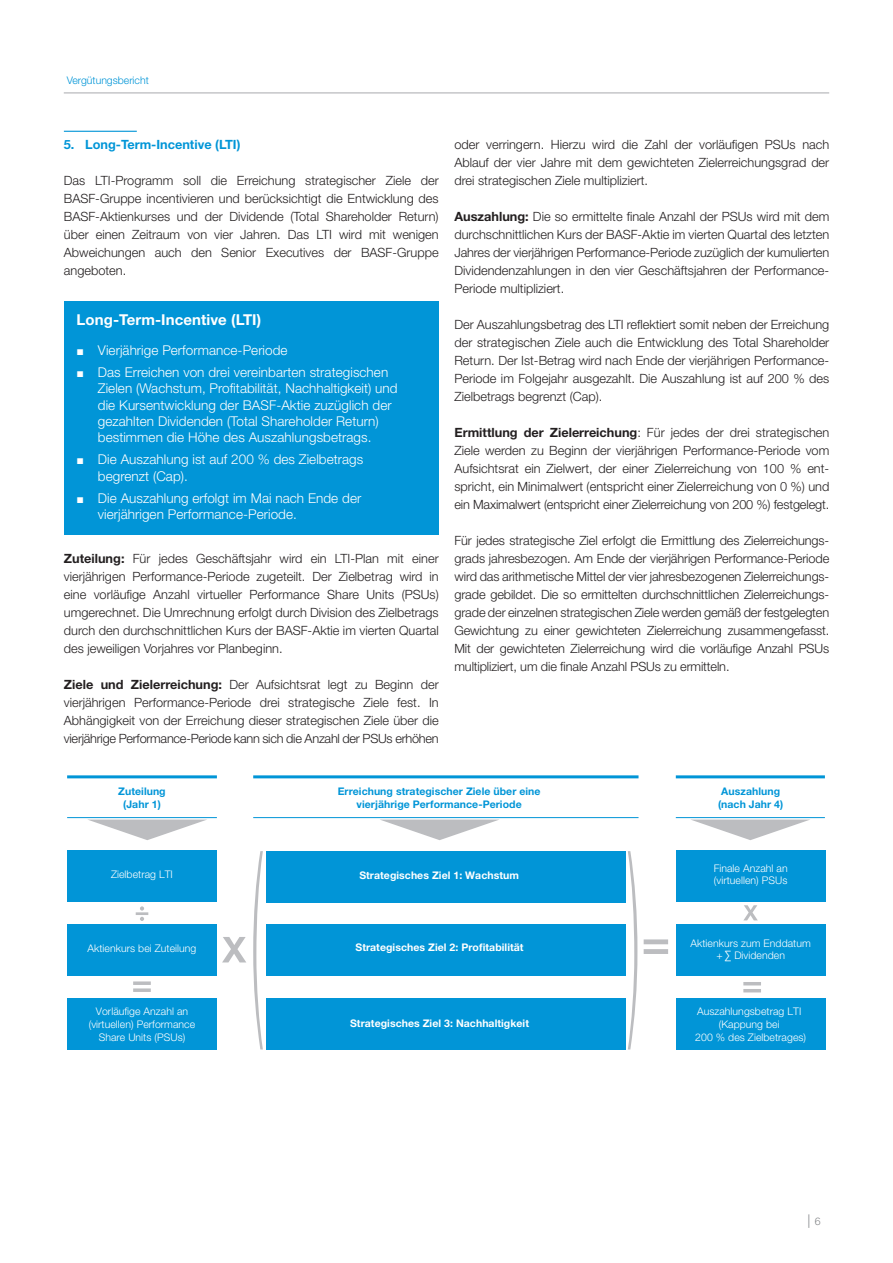
<style>
.page{position:relative;width:893px;height:1263px;background:#fff}
.page>*{position:absolute;margin:0;border:0;box-sizing:border-box;transform-origin:0 0}
.t1{font:700 15px "Helvetica Finanz Std";letter-spacing:.005em;color:#fff}
.t2{font:300 13.5px/16.2px "Helvetica Finanz Std";letter-spacing:.005em;color:#fff}
.t3{font:300 13.5px "Helvetica Finanz Std";color:#808285}
.t4{font:300 12.75px/18px "Helvetica Finanz Std";color:#231f20;text-align:justify}
.t5{font:700 12.75px "Helvetica Finanz Std";color:#0195d7}
.t6{font:300 10.5px/12.6px "Helvetica Finanz Std";letter-spacing:.005em;color:#fff;text-align:center}
.t7{font:700 10.5px/12.6px "Helvetica Finanz Std";letter-spacing:.005em;color:#0195d7;text-align:center}
.t8{font:700 10.5px "Helvetica Finanz Std";letter-spacing:.005em;color:#fff}
.t9{font:300 10.5px "Helvetica Finanz Std";color:#0195d7}
.s1{font-weight:700}
.s2{font-size:10.5px}
</style>
<div class="page">
<hr style="left:64px;top:93px;width:765px;height:1px;background:#a8a9ad">
<hr style="left:64px;top:131px;width:73px;height:1px;background:#0195d7">
<div style="left:64px;top:301px;width:375px;height:234px;background:#0195d7"></div>
<div style="left:67px;top:851px;width:150px;height:51px;background:#0195d7"></div>
<div style="left:67px;top:924px;width:150px;height:51px;background:#0195d7"></div>
<div style="left:67px;top:998px;width:150px;height:51px;background:#0195d7"></div>
<div style="left:676px;top:851px;width:150px;height:51px;background:#0195d7"></div>
<div style="left:676px;top:924px;width:150px;height:51px;background:#0195d7"></div>
<div style="left:676px;top:998px;width:150px;height:51px;background:#0195d7"></div>
<div style="left:266px;top:851px;width:360px;height:51px;background:#0195d7"></div>
<div style="left:266px;top:924px;width:360px;height:51px;background:#0195d7"></div>
<div style="left:266px;top:998px;width:360px;height:51px;background:#0195d7"></div>
<svg style="left:222px;top:937px;width:24px;height:25px"></svg>
<svg style="left:744px;top:905px;width:14px;height:15px"></svg>
<svg style="left:644px;top:939px;width:24px;height:15px"></svg>
<hr style="left:743px;top:982px;width:18px;height:3px;background:#bcbdc0">
<hr style="left:743px;top:989px;width:18px;height:3px;background:#bcbdc0">
<svg style="left:133px;top:981px;width:18px;height:4px"></svg>
<svg style="left:133px;top:988px;width:18px;height:4px"></svg>
<svg style="left:136px;top:906px;width:12px;height:15px"></svg>
<svg style="left:253px;top:851px;width:10px;height:198px"></svg>
<svg style="left:628px;top:851px;width:9px;height:198px"></svg>
<svg style="left:88px;top:819px;width:119px;height:21px"></svg>
<svg style="left:380px;top:819px;width:119px;height:21px"></svg>
<svg style="left:691px;top:819px;width:119px;height:21px"></svg>
<hr style="left:67px;top:817px;width:150px;height:1px;background:#0195d7">
<hr style="left:253px;top:817px;width:385px;height:1px;background:#0195d7">
<hr style="left:676px;top:817px;width:149px;height:1px;background:#0195d7">
<hr style="left:67px;top:775px;width:150px;height:3px;background:#0195d7">
<hr style="left:253px;top:775px;width:385px;height:3px;background:#0195d7">
<hr style="left:676px;top:775px;width:149px;height:3px;background:#0195d7">
<p class="t9" style="left:67px;top:74px;width:84px">Vergütungsbericht</p>
<p class="t5" style="left:64px;top:137px;width:178px">5. Long-Term-Incentive (LTI)</p>
<p class="t4" style="left:64px;top:171px;width:376px">Das LTI-Programm soll die Erreichung strategischer Ziele der BASF-Gruppe incentivieren und berücksichtigt die Entwicklung des BASF-Aktienkurses und der Dividende (Total Shareholder Return) über einen Zeitraum von vier Jahren. Das LTI wird mit wenigen Abweichungen auch den Senior Executives der BASF-Gruppe angeboten.</p>
<p class="t1" style="left:77px;top:311px;width:186px">Long-Term-Incentive (LTI)</p>
<p class="t2" style="left:77px;top:341px;width:212px">▪ Vierjährige Performance-Periode</p>
<p class="t2" style="left:98px;top:364px;width:301px;text-indent:-21px">▪ Das Erreichen von drei vereinbarten strategischen Zielen (Wachstum, Profitabilität, Nachhaltigkeit) und die Kursentwicklung der BASF-Aktie zuzüglich der gezahlten Dividenden (Total Shareholder Return) bestimmen die Höhe des Auszahlungsbetrags.</p>
<p class="t2" style="left:98px;top:451px;width:267px;text-indent:-21px">▪ Die Auszahlung ist auf 200 % des Zielbetrags begrenzt (Cap).</p>
<p class="t2" style="left:98px;top:490px;width:265px;text-indent:-21px">▪ Die Auszahlung erfolgt im Mai nach Ende der vierjährigen Performance-Periode.</p>
<p class="t4" style="left:64px;top:549px;width:376px"><span class="s1">Zuteilung:</span> Für jedes Geschäftsjahr wird ein LTI-Plan mit einer vierjährigen Performance-Periode zugeteilt. Der Zielbetrag wird in eine vorläufige Anzahl virtueller Performance Share Units (PSUs) umgerechnet. Die Umrechnung erfolgt durch Division des Zielbetrags durch den durchschnittlichen Kurs der BASF-Aktie im vierten Quartal des jeweiligen Vorjahres vor Planbeginn.</p>
<p class="t4" style="left:64px;top:675px;width:376px"><span class="s1">Ziele und Zielerreichung:</span> Der Aufsichtsrat legt zu Beginn der vierjährigen Performance-Periode drei strategische Ziele fest. In Abhängigkeit von der Erreichung dieser strategischen Ziele über die vierjährige Performance-Periode kann sich die Anzahl der PSUs erhöhen</p>
<p class="t4" style="left:454px;top:135px;width:376px">oder verringern. Hierzu wird die Zahl der vorläufigen PSUs nach Ablauf der vier Jahre mit dem gewichteten Zielerreichungsgrad der drei strategischen Ziele multipliziert.</p>
<p class="t4" style="left:454px;top:207px;width:376px"><span class="s1">Auszahlung:</span> Die so ermittelte finale Anzahl der PSUs wird mit dem durchschnittlichen Kurs der BASF-Aktie im vierten Quartal des letzten Jahres der vierjährigen Performance-Periode zuzüglich der kumulierten Dividendenzahlungen in den vier Geschäftsjahren der Performance-Periode multipliziert.</p>
<p class="t4" style="left:454px;top:315px;width:376px">Der Auszahlungsbetrag des LTI reflektiert somit neben der Erreichung der strategischen Ziele auch die Entwicklung des Total Shareholder Return. Der Ist-Betrag wird nach Ende der vierjährigen Performance-Periode im Folgejahr ausgezahlt. Die Auszahlung ist auf 200 % des Zielbetrags begrenzt (Cap).</p>
<p class="t4" style="left:454px;top:423px;width:376px"><span class="s1">Ermittlung der Zielerreichung</span>: Für jedes der drei strategischen Ziele werden zu Beginn der vierjährigen Performance-Periode vom Aufsichtsrat ein Zielwert, der einer Zielerreichung von 100 % ent&shy;spricht, ein Minimalwert (entspricht einer Zielerreichung von 0 %) und ein Maximalwert (entspricht einer Zielerreichung von 200 %) festgelegt.</p>
<p class="t4" style="left:454px;top:531px;width:376px">Für jedes strategische Ziel erfolgt die Ermittlung des Zielerreichungs&shy;grads jahresbezogen. Am Ende der vierjährigen Performance-Periode wird das arithmetische Mittel der vier jahresbezogenen Zielerreichungs&shy;grade gebildet. Die so ermittelten durchschnittlichen Zielerreichungs&shy;grade der einzelnen strategischen Ziele werden gemäß der festgelegten Gewichtung zu einer gewichteten Zielerreichung zusammengefasst.<br>Mit der gewichteten Zielerreichung wird die vorläufige Anzahl PSUs multipliziert, um die finale Anzahl PSUs zu ermitteln.</p>
<p class="t7" style="left:338px;top:785px;width:204px">Erreichung strategischer Ziele über eine vierjährige Performance-Periode</p>
<p class="t7" style="left:118px;top:785px;width:49px">Zuteilung (Jahr 1)</p>
<p class="t7" style="left:718px;top:785px;width:67px">Auszahlung (nach Jahr 4)</p>
<p class="t6" style="left:111px;top:868px;width:63px">Zielbetrag LTI</p>
<p class="t8" style="left:359px;top:869px;width:161px">Strategisches Ziel 1: Wachstum</p>
<p class="t6" style="left:714px;top:861px;width:75px;text-align:left">Finale Anzahl an (virtuellen) PSUs</p>
<p class="t6" style="left:88px;top:941px;width:110px">Aktienkurs bei Zuteilung</p>
<p class="t8" style="left:355px;top:941px;width:170px">Strategisches Ziel 2: Profitabilität</p>
<p class="t6" style="left:690px;top:936px;width:122px">Aktienkurs zum Enddatum + ∑ Dividenden</p>
<p class="t6" style="left:89px;top:1005px;width:108px">Vorläufige Anzahl an (virtuellen) Performance<br>Share Units (PSUs)</p>
<p class="t8" style="left:350px;top:1017px;width:180px">Strategisches Ziel 3: Nachhaltigkeit</p>
<p class="t6" style="left:695px;top:1005px;width:112px">Auszahlungsbetrag LTI (Kappung bei<br>200 % des Zielbetrages)</p>
<p class="t3" style="left:807px;top:1212px;width:15px">| <span class="s2">6</span></p>
</div>
